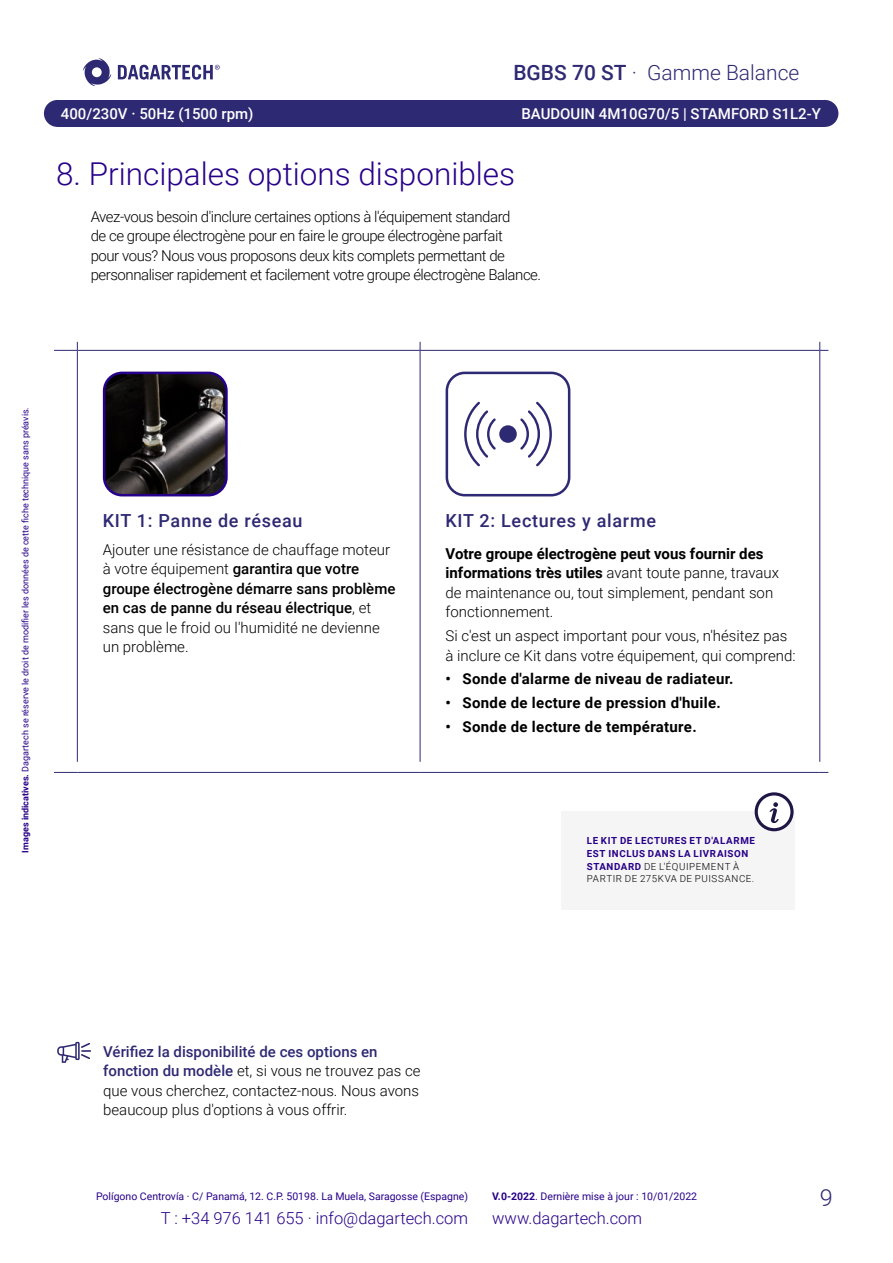
<style>
.page{position:relative;width:893px;height:1263px;background:#fff}
.page>*{position:absolute;margin:0;border:0;box-sizing:border-box;transform-origin:0 0}
.t1{font:300 31.5px "Roboto";color:#270089}
.t2{font:300 23.4px "Roboto";color:#2e2973}
.t3{font:300 21px "Roboto";color:#2e2973}
.t4{font:500 21px "Roboto";color:#2e2973}
.t5{font:500 18px "Roboto";letter-spacing:.04em;color:#2e2973}
.t6{font:300 16.5px "Roboto";color:#270089}
.t7{font:300 15px/19.5px "Roboto";color:#000}
.t8{font:300 15px/19.5px "Roboto";letter-spacing:-.03em;color:#000}
.t9{font:700 15px "Roboto";letter-spacing:.02em;color:#000}
.t10{font:500 15px "Roboto";color:#fff}
.t11{font:10.5px "Roboto";color:#270089}
.t12{font:700 9.75px/12.8px "Roboto";letter-spacing:.065em;color:#270089}
.t13{font:9px "Roboto";color:#270089}
.s1{font-weight:300}
.s2{font-weight:700}
.s3{font-weight:500}
.s4{font-weight:300;color:#000}
.s5{font-weight:500;color:#2e2973}
</style>
<div class="page">
<div style="left:57px;top:100px;width:768px;height:27px;background:#2e2973"></div>
<div style="left:44px;top:100px;width:27px;height:27px;background:#2e2973;border-radius:50%"></div>
<div style="left:811px;top:100px;width:27px;height:27px;background:#2e2973;border-radius:50%"></div>
<svg style="left:83px;top:58px;width:28px;height:28px"></svg>
<svg style="left:118px;top:65px;width:102px;height:15px"></svg>
<svg style="left:54px;top:342px;width:24px;height:9px"></svg>
<hr style="left:77px;top:350px;width:343px;height:1px;background:#2e2973">
<hr style="left:77px;top:351px;width:1px;height:411px;background:#2e2973">
<hr style="left:420px;top:350px;width:400px;height:1px;background:#2e2973">
<hr style="left:420px;top:351px;width:1px;height:411px;background:#2e2973">
<svg style="left:819px;top:342px;width:9px;height:9px"></svg>
<hr style="left:819px;top:351px;width:1px;height:411px;background:#2e2973">
<svg style="left:54px;top:772px;width:23px;height:1px"></svg>
<hr style="left:77px;top:772px;width:343px;height:1px;background:#2e2973">
<hr style="left:420px;top:772px;width:400px;height:1px;background:#2e2973">
<img style="left:104px;top:373px;width:120px;height:122px">
<div style="left:103px;top:372px;width:125px;height:124px;border:3px solid #270089;border-radius:18px"></div>
<div style="left:446px;top:372px;width:124px;height:124px;border:3px solid #2e2973;border-radius:18px"></div>
<div style="left:499px;top:425px;width:18px;height:18px;background:#2e2973;border-radius:50%"></div>
<svg style="left:464px;top:402px;width:32px;height:64px"></svg>
<svg style="left:520px;top:402px;width:32px;height:64px"></svg>
<div style="left:561px;top:812px;width:234px;height:98px;background:#f6f5f5"></div>
<svg style="left:756px;top:794px;width:36px;height:36px"></svg>
<div style="left:755px;top:792px;width:39px;height:39px;border:3px solid #1f1646;border-radius:50%"></div>
<svg style="left:769px;top:802px;width:10px;height:21px"></svg>
<svg style="left:57px;top:1042px;width:34px;height:21px"></svg>
<h3 class="t4" style="left:513px;top:58px;width:125px">BGBS 70 ST <span class="s1">·</span></h3>
<h3 class="t3" style="left:647px;top:57px;width:154px">Gamme Balance</h3>
<p class="t10" style="left:61px;top:103px;width:194px">400/230V · 50Hz (1500 rpm)</p>
<p class="t10" style="left:521px;top:104px;width:301px">BAUDOUIN 4M10G70/5 | STAMFORD S1L2-Y</p>
<h1 class="t1" style="left:56px;top:152px;width:460px">8. Principales options disponibles</h1>
<p class="t8" style="left:91px;top:206px;width:452px">Avez-vous besoin d'inclure certaines options à l'équipement standard<br>de ce groupe électrogène pour en faire le groupe électrogène parfait<br>pour vous? Nous vous proposons deux kits complets permettant de personnaliser rapidement et facilement votre groupe électrogène Balance.</p>
<p class="t13" style="left:19px;top:852px;width:447px;rotate:-90deg"><span class="s2">Images indicatives.</span> Dagartech se réserve le droit de modifier les données de cette fiche technique sans préavis.</p>
<p class="t5" style="left:103px;top:508px;width:201px">KIT 1: Panne de réseau</p>
<p class="t7" style="left:103px;top:539px;width:294px">Ajouter une résistance de chauffage moteur à votre équipement <span class="s3">garantira que votre groupe électrogène démarre sans problème en cas de panne du réseau électrique</span>, et sans que le froid ou l'humidité ne devienne un problème.</p>
<p class="t5" style="left:446px;top:508px;width:212px">KIT 2: Lectures y alarme</p>
<p class="t7" style="left:446px;top:543px;width:335px"><span class="s2">Votre groupe électrogène peut vous fournir des informations très utiles</span> avant toute panne, travaux de maintenance ou, tout simplement, pendant son fonctionnement.</p>
<p class="t7" style="left:446px;top:625px;width:351px">Si c'est un aspect important pour vous, n'hésitez pas à inclure ce Kit dans votre équipement, qui comprend:</p>
<p class="t9" style="left:446px;top:668px;width:289px">• Sonde d'alarme de niveau de radiateur.</p>
<p class="t9" style="left:446px;top:692px;width:277px">• Sonde de lecture de pression d'huile.</p>
<p class="t9" style="left:446px;top:716px;width:253px">• Sonde de lecture de température.</p>
<p class="t12" style="left:587px;top:834px;width:170px">LE KIT DE LECTURES ET D'ALARME<br>EST INCLUS DANS LA LIVRAISON<br>STANDARD <span class="s4">DE L'ÉQUIPEMENT À<br>PARTIR DE 275KVA DE PUISSANCE.</span></p>
<p class="t7" style="left:103px;top:1041px;width:319px"><span class="s5">Vérifiez la disponibilité de ces options en fonction du modèle</span> et, si vous ne trouvez pas ce que vous cherchez, contactez-nous. Nous avons beaucoup plus d'options à vous offrir.</p>
<p class="t11" style="left:96px;top:1189px;width:374px">Polígono Centrovía · C/ Panamá, 12. C.P. 50198. La Muela, Saragosse (Espagne)</p>
<p class="t6" style="left:161px;top:1206px;width:309px">T : +34 976 141 655 · info@dagartech.com</p>
<p class="t6" style="left:492px;top:1206px;width:151px">www.dagartech.com</p>
<p class="t11" style="left:492px;top:1189px;width:206px"><span class="s2">V.0-2022</span>. Dernière mise à jour : 10/01/2022</p>
<h2 class="t2" style="left:820px;top:1182px;width:14px">9</h2>
</div>
